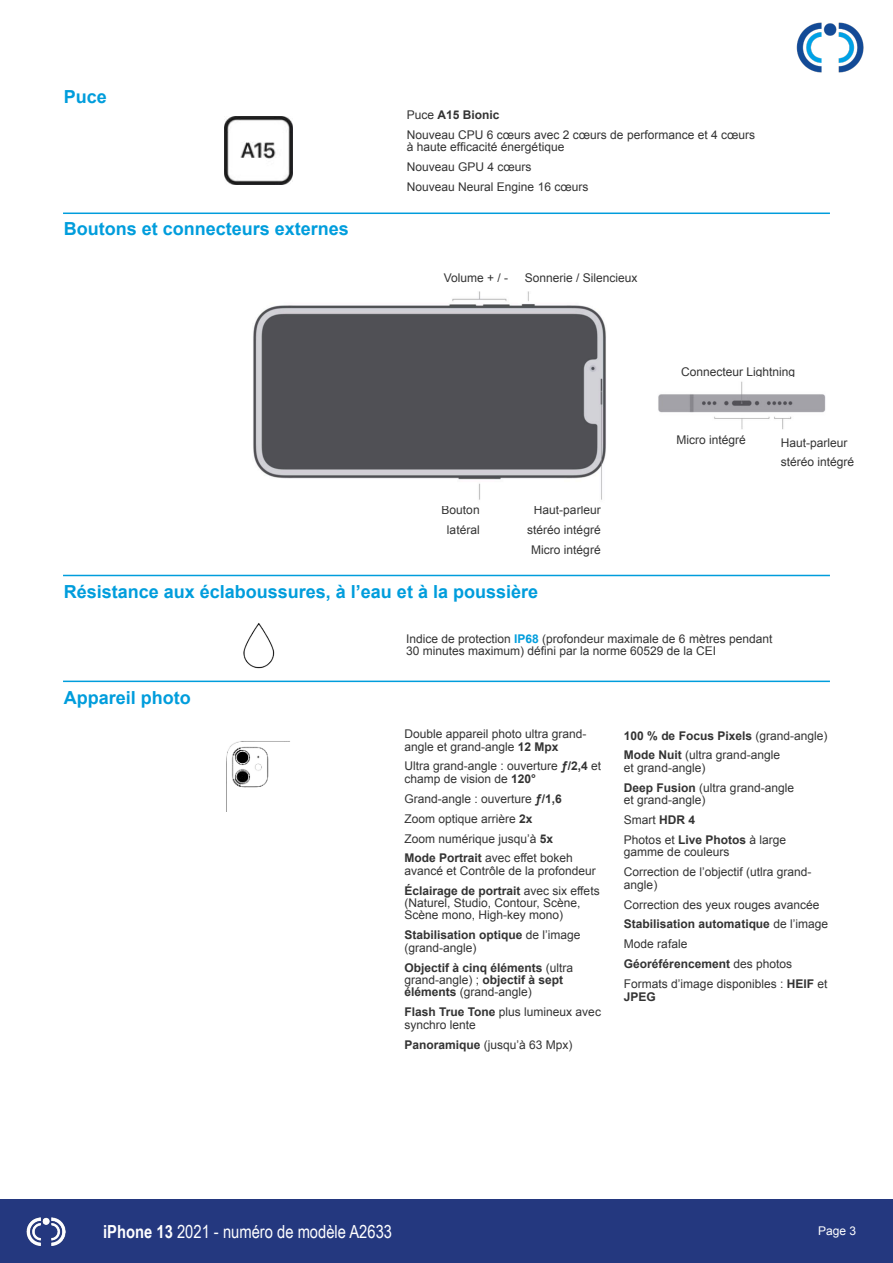
<style>
.page{position:relative;width:893px;height:1263px;background:#fff}
.page>*{position:absolute;margin:0;border:0;box-sizing:border-box;transform-origin:0 0}
.t1{font:700 18px "Arial";color:#009ddc}
.t2{font:18px "Arial Narrow";color:#fff}
.t3{font:12px/20px "Arial";color:#333}
.t4{font:700 12px/12.5px "Arial";color:#333}
.t5{font:12px "Arial";color:#fff}
.s1{font-weight:700}
.s2{font-weight:700;color:#009ddc}
.s3{font-weight:400}
</style>
<div class="page">
<div style="left:0;top:1199px;width:893px;height:64px;background:#24387f"></div>
<img style="left:26px;top:1217px;width:39px;height:29px">
<img style="left:796px;top:23px;width:68px;height:50px">
<hr style="left:64px;top:213px;width:765px;height:1px;background:#009ddc">
<hr style="left:64px;top:575px;width:765px;height:1px;background:#009ddc">
<hr style="left:64px;top:681px;width:765px;height:1px;background:#009ddc">
<img style="left:224px;top:116px;width:68px;height:68px">
<img style="left:243px;top:623px;width:31px;height:45px">
<img style="left:253px;top:291px;width:353px;height:209px">
<img style="left:658px;top:381px;width:168px;height:48px">
<img style="left:226px;top:741px;width:64px;height:70px">
<h1 class="t1" style="left:64px;top:90px;width:45px">Puce</h1>
<h1 class="t1" style="left:64px;top:222px;width:287px">Boutons et connecteurs externes</h1>
<p class="t3" style="left:407px;top:106px;width:350px">Puce <span class="s1">A15 Bionic<br></span>Nouveau CPU 6 cœurs avec 2 cœurs de performance et 4 cœurs</p>
<p class="t3" style="left:407px;top:138px;width:183px">à haute efficacité énergétique<br>Nouveau GPU 4 cœurs<br>Nouveau Neural Engine 16 cœurs</p>
<p class="t3" style="left:444px;top:269px;width:66px">Volume + / -</p>
<p class="t3" style="left:525px;top:269px;width:114px">Sonnerie / Silencieux</p>
<p class="t3" style="left:442px;top:501px;width:40px;text-align:center">Bouton latéral</p>
<p class="t3" style="left:527px;top:501px;width:75px;text-align:center">Haut-parleur stéréo intégré<br>Micro intégré</p>
<p class="t3" style="left:681px;top:363px;width:116px">Connecteur Lightning</p>
<p class="t3" style="left:676px;top:431px;width:71px">Micro intégré</p>
<p class="t3" style="left:781px;top:433px;width:75px">Haut-parleur stéréo intégré</p>
<h1 class="t1" style="left:64px;top:585px;width:476px">Résistance aux éclaboussures, à l’eau et à la poussière</h1>
<h1 class="t1" style="left:64px;top:690px;width:128px">Appareil photo</h1>
<p class="t3" style="left:406px;top:634px;width:368px;line-height:12.5px">Indice de protection <span class="s2">IP68</span> (profondeur maximale de 6 mètres pendant<br>30 minutes maximum) défini par la norme 60529 de la CEI</p>
<p class="t3" style="left:404px;top:729px;width:184px;line-height:12.5px">Double appareil photo ultra grand&shy;angle et grand-angle <span class="s1">12 Mpx</span></p>
<p class="t3" style="left:404px;top:761px;width:198px;line-height:12.5px">Ultra grand-angle : ouverture <span class="s1">ƒ/2,4</span> et champ de vision de <span class="s1">120°</span></p>
<p class="t3" style="left:404px;top:790px;width:170px">Grand-angle : ouverture <span class="s1">ƒ/1,6<br></span>Zoom optique arrière <span class="s1">2x<br></span>Zoom numérique jusqu’à <span class="s1">5x<br>Mode Portrait</span> avec effet bokeh</p>
<p class="t3" style="left:404px;top:862px;width:197px">avancé et Contrôle de la profondeur<br><span class="s1">Éclairage de portrait</span> avec six effets</p>
<p class="t3" style="left:404px;top:898px;width:178px;line-height:12.5px">(Naturel, Studio, Contour, Scène,<br>Scène mono, High-key mono)</p>
<p class="t3" style="left:404px;top:930px;width:178px;line-height:12.5px"><span class="s1">Stabilisation optique</span> de l’image (grand-angle)</p>
<p class="t4" style="left:404px;top:962px;width:170px">Objectif à cinq éléments <span class="s3">(ultra grand-angle) ;</span> objectif à sept éléments <span class="s3">(grand-angle)</span></p>
<p class="t3" style="left:404px;top:1007px;width:198px;line-height:12.5px"><span class="s1">Flash True Tone</span> plus lumineux avec synchro lente</p>
<p class="t3" style="left:404px;top:1035px;width:170px"><span class="s1">Panoramique</span> (jusqu’à 63 Mpx)</p>
<p class="t3" style="left:624px;top:726px;width:205px"><span class="s1">100 % de Focus Pixels</span> (grand-angle)<br><span class="s1">Mode Nuit</span> (ultra grand-angle</p>
<p class="t3" style="left:624px;top:759px;width:172px">et grand-angle)<br><span class="s1">Deep Fusion</span> (ultra grand-angle</p>
<p class="t3" style="left:624px;top:791px;width:164px">et grand-angle)<br>Smart <span class="s1">HDR 4<br></span>Photos et <span class="s1">Live Photos</span> à large</p>
<p class="t3" style="left:624px;top:843px;width:189px">gamme de couleurs<br>Correction de l’objectif (utlra grand-</p>
<p class="t3" style="left:624px;top:875px;width:206px">angle)<br>Correction des yeux rouges avancée<br><span class="s1">Stabilisation automatique</span> de l’image<br>Mode rafale<br><span class="s1">Géoréférencement</span> des photos<br>Formats d’image disponibles : <span class="s1">HEIF</span> et</p>
<p class="t4" style="left:624px;top:991px;width:34px">JPEG</p>
<h1 class="t2" style="left:103px;top:1224px;width:290px"><span class="s1">iPhone 13</span> 2021 - numéro de modèle A2633</h1>
<p class="t5" style="left:818px;top:1227px;width:40px">Page 3</p>
</div>
